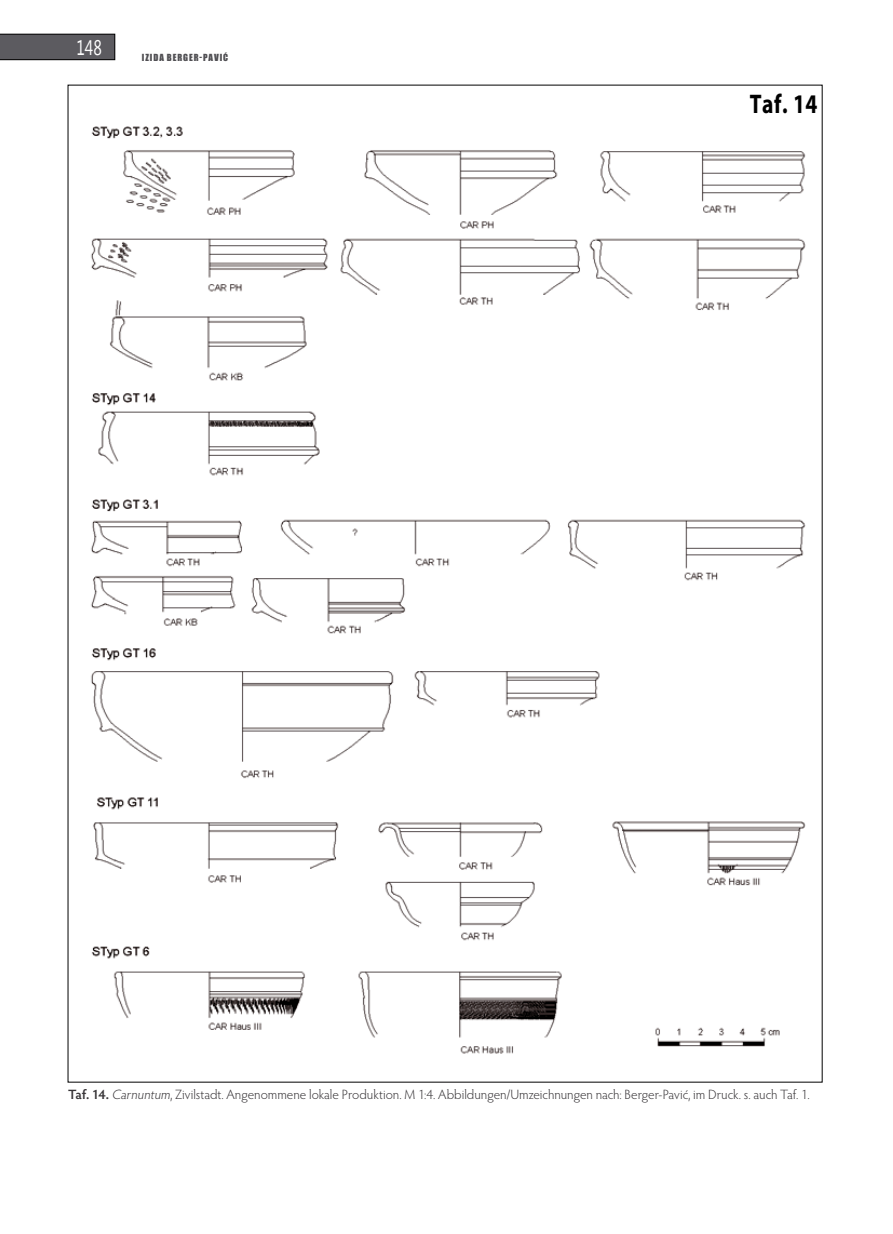
<style>
.page{position:relative;width:893px;height:1234px;background:#fff}
.page>*{position:absolute;margin:0;border:0;box-sizing:border-box;transform-origin:0 0}
.t1{font:700 27px "Myriad Pro";color:#000;scale:.8 1}
.t2{font:21px "Microsoft New Tai Lue";color:#fff;scale:.75 1}
.t3{font:300 13.5px "Hypatia Sans Pro";color:#373437}
.t4{font:9px "Impact";letter-spacing:.105em;color:#504f53}
.s1{font-weight:600}
.s2{font-style:italic}
</style>
<div class="page">
<svg style="left:0;top:34px;width:115px;height:26px;background:#565559"></svg>
<img style="left:91px;top:126px;width:715px;height:928px">
<h2 class="t2" style="left:76px;top:35px;width:35px">148</h2>
<p class="t4" style="left:142px;top:50px;width:88px">IZIDA BERGER-PAVIĆ</p>
<h1 class="t1" style="left:750px;top:87px;width:86px">Taf. 14</h1>
<p class="t3" style="left:68px;top:1085px;width:743px"><span class="s1">Taf. 14.</span> <span class="s2">Carnuntum</span>, Zivilstadt. Angenommene lokale Produktion. M 1:4. Abbildungen/Umzeichnungen nach: Berger-Pavić, im Druck. s. auch Taf. 1.</p>
</div>
